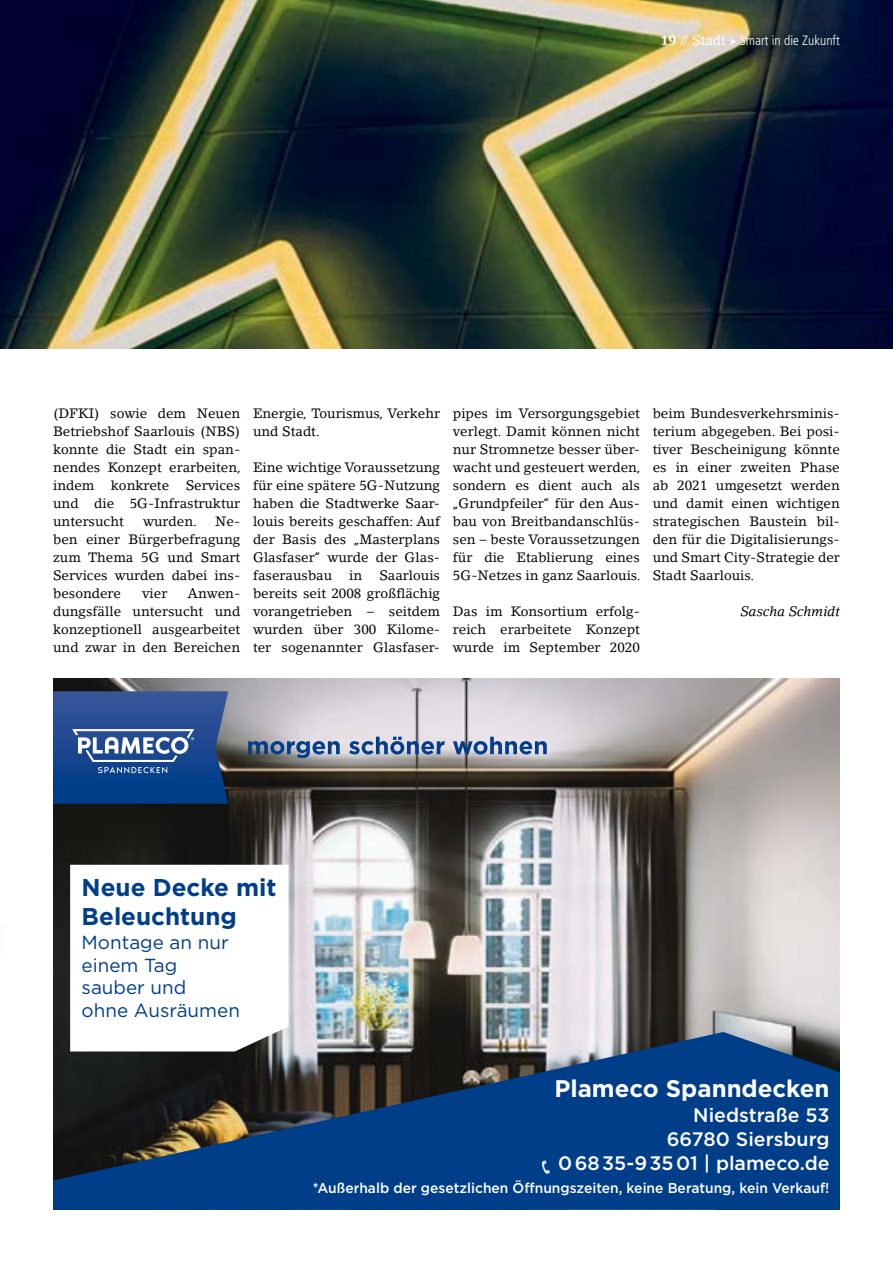
<style>
.page{position:relative;width:893px;height:1263px;background:#fff}
.page>*{position:absolute;margin:0;border:0;box-sizing:border-box;transform-origin:0 0}
.t1{font:700 24.3px/29.1px "Gotham";color:#003e8a}
.t2{font:700 24px "Gotham";color:#fff}
.t3{font:500 19.5px/24.5px "Gotham";color:#fff;text-align:right}
.t4{font:18.9px/22.6px "Gotham";color:#003e8a}
.t5{font:500 14.25px "Gotham";color:#fff}
.t6{font:13.5px/18px "Lino Letter";color:#000;text-align:justify}
.t7{font:300 condensed 13.5px "Frutiger";color:#fff}
.t8{font:italic 13.5px "Lino Letter";color:#000}
.s1{font-family:"Lino Letter";font-weight:700;font-stretch:normal}
.s2{font-family:"Lino Letter";font-weight:400;font-stretch:normal}
</style>
<div class="page">
<img style="left:0;top:0;width:893px;height:349px">
<svg style="left:730px;top:38px;width:6px;height:7px"></svg>
<img style="left:53px;top:678px;width:787px;height:354px">
<svg style="left:248px;top:737px;width:299px;height:21px;background:#899ab6"></svg>
<img style="left:53px;top:691px;width:175px;height:113px">
<svg style="left:72px;top:729px;width:122px;height:38px"></svg>
<svg style="left:70px;top:767px;width:219px;height:265px"></svg>
<svg style="left:53px;top:1032px;width:787px;height:178px;background:#1e4471"></svg>
<svg style="left:541px;top:1160px;width:9px;height:14px"></svg>
<p class="t7" style="left:660px;top:33px;width:181px"><span class="s1">19</span> <span class="s2">// Stadt</span> Smart in die Zukunft</p>
<p class="t6" style="left:53px;top:404px;width:189px">(DFKI) sowie dem Neuen Betriebshof Saarlouis (NBS) konnte die Stadt ein span&shy;nendes Konzept erarbeiten, indem konkrete Services und die 5G-Infrastruktur untersucht</p>
<p class="t6" style="left:143px;top:512px;width:55px">wurden.</p>
<p class="t6" style="left:53px;top:512px;width:189px;text-indent:162px">Ne&shy;ben einer Bürgerbefragung zum Thema 5G und Smart Services wurden dabei ins&shy;besondere</p>
<p class="t6" style="left:53px;top:584px;width:189px;text-indent:134px">Anwen&shy;dungsfälle untersucht und konzeptionell ausgearbeitet und zwar in den Bereichen</p>
<p class="t6" style="left:142px;top:584px;width:27px">vier</p>
<p class="t6" style="left:253px;top:404px;width:189px">Energie, Tourismus, Verkehr und Stadt.</p>
<p class="t6" style="left:253px;top:458px;width:189px">Eine wichtige Voraussetzung für eine spätere 5G-Nutzung haben die Stadtwerke Saar&shy;louis bereits geschaffen: Auf der Basis des „Masterplans Glasfaser“ wurde der Glas&shy;faserausbau</p>
<p class="t6" style="left:253px;top:566px;width:189px;text-indent:126px">Saarlouis bereits seit 2008 großflächig vorangetrieben – seitdem wurden über 300 Kilome&shy;ter sogenannter Glasfaser-</p>
<p class="t6" style="left:349px;top:566px;width:15px">in</p>
<p class="t6" style="left:453px;top:404px;width:189px">pipes im Versorgungsgebiet verlegt. Damit können nicht nur Stromnetze besser über&shy;wacht und gesteuert werden, sondern es dient auch als „Grundpfeiler“ für den Aus&shy;bau von Breitbandanschlüs&shy;sen – beste Voraussetzungen für die Etablierung eines 5G-Netzes in ganz Saarlouis.</p>
<p class="t6" style="left:453px;top:602px;width:189px">Das im Konsortium erfolg&shy;reich erarbeitete Konzept wurde im September 2020</p>
<p class="t6" style="left:653px;top:404px;width:189px">beim Bundesverkehrsminis&shy;terium abgegeben. Bei posi&shy;tiver Bescheinigung könnte es in einer zweiten Phase ab 2021 umgesetzt werden und damit einen wichtigen strategischen Baustein bil&shy;den für die Digitalisierungs&shy;und Smart City-Strategie der Stadt Saarlouis.</p>
<p class="t8" style="left:741px;top:602px;width:101px">Sascha Schmidt</p>
<h1 class="t1" style="left:82px;top:872px;width:197px">Neue Decke mit<br>Beleuchtung</h1>
<h3 class="t4" style="left:82px;top:931px;width:160px">Montage an nur einem Tag sauber und<br>ohne Ausräumen</h3>
<h2 class="t2" style="left:554px;top:1074px;width:277px">Plameco Spanndecken</h2>
<h3 class="t3" style="left:558px;top:1102px;width:273px">Niedstraße 53<br>66780 Siersburg<br>06835-93501 | plameco.de</h3>
<p class="t5" style="left:313px;top:1179px;width:518px">*Außerhalb der gesetzlichen Öffnungszeiten, keine Beratung, kein Verkauf!</p>
</div>
